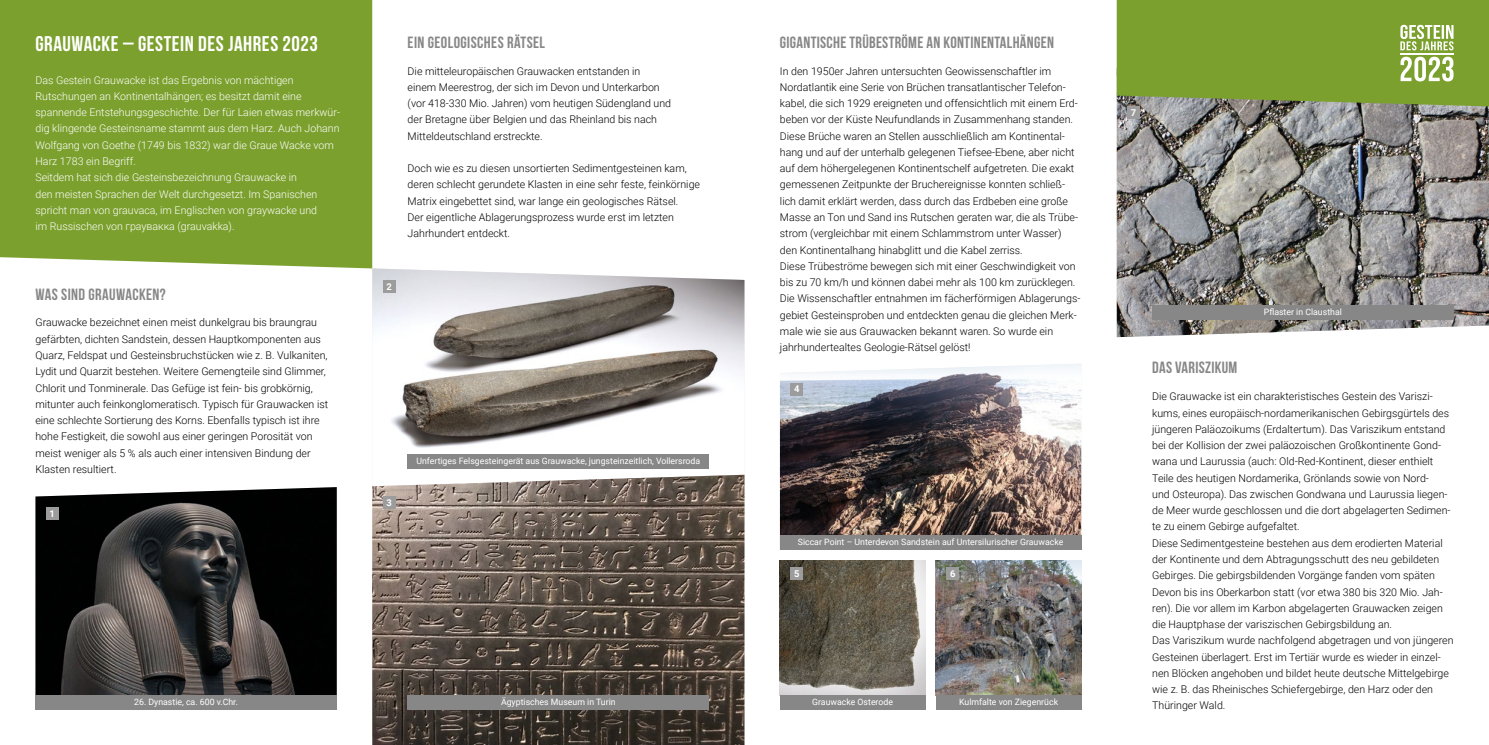
<style>
.page{position:relative;width:1489px;height:745px;background:#fff}
.page>*{position:absolute;margin:0;border:0;box-sizing:border-box;transform-origin:0 0}
.t1{font:700 21.25px "Bebas Neue";letter-spacing:.025em;color:#fff}
.t2{font:700 16.25px "Bebas Neue";letter-spacing:.02em;color:#878787}
.t3{font:300 10.62px/16.2px "Roboto";color:#000}
.t4{font:300 10.62px/16.2px "Roboto";color:#fff}
.t5{font:700 9.38px "Roboto";color:#fff}
.t6{font:8.75px "Roboto";color:#fff}
</style>
<div class="page">
<img style="left:780px;top:364px;width:301px;height:171px">
<img style="left:780px;top:560px;width:145px;height:134px">
<img style="left:935px;top:560px;width:146px;height:134px">
<img style="left:372px;top:268px;width:372px;height:201px">
<img style="left:372px;top:474px;width:372px;height:270px">
<div style="left:0;top:0;width:372px;height:268px;background:#7ba02d"></div>
<img style="left:35px;top:487px;width:302px;height:207px">
<div style="left:35px;top:694px;width:302px;height:15px;background:#878787"></div>
<div style="left:407px;top:694px;width:302px;height:15px;background:#878787"></div>
<div style="left:780px;top:535px;width:301px;height:14px;background:#878787"></div>
<div style="left:780px;top:694px;width:145px;height:15px;background:#878787"></div>
<div style="left:935px;top:694px;width:146px;height:15px;background:#878787"></div>
<img style="left:1116px;top:106px;width:372px;height:231px">
<div style="left:407px;top:454px;width:302px;height:14px;background:#878787"></div>
<div style="left:46px;top:507px;width:12px;height:12px;background:#9c9c9c"></div>
<div style="left:383px;top:280px;width:12px;height:12px;background:#9c9c9c"></div>
<div style="left:383px;top:496px;width:12px;height:12px;background:#9c9c9c"></div>
<div style="left:790px;top:383px;width:13px;height:12px;background:#9c9c9c"></div>
<div style="left:790px;top:567px;width:13px;height:12px;background:#9c9c9c"></div>
<div style="left:946px;top:567px;width:12px;height:12px;background:#9c9c9c"></div>
<div style="left:1127px;top:106px;width:12px;height:13px;background:#9c9c9c"></div>
<div style="left:1152px;top:305px;width:301px;height:14px;background:#878787"></div>
<svg style="left:1116px;top:0;width:372px;height:106px"></svg>
<h1 class="t1" style="left:35px;top:32px;width:284px">GRAUWACKE – GESTEIN DES JAHRES 2023</h1>
<p class="t4" style="left:35px;top:71px;width:306px">Das Gestein Grauwacke ist das Ergebnis von mächtigen Rutschungen an Kontinentalhängen; es besitzt damit eine spannende Entstehungsgeschichte. Der für Laien etwas merkwür&shy;dig klingende Gesteinsname stammt aus dem Harz. Auch Johann Wolfgang von Goethe (1749 bis 1832) war die Graue Wacke vom Harz 1783 ein Begriff.<br>Seitdem hat sich die Gesteinsbezeichnung Grauwacke in<br>den meisten Sprachen der Welt durchgesetzt. Im Spanischen spricht man von grauvaca, im Englischen von graywacke und<br>im Russischen von граувакка (grauvakka).</p>
<h2 class="t2" style="left:35px;top:285px;width:132px">WAS SIND GRAUWACKEN?</h2>
<p class="t3" style="left:35px;top:314px;width:294px">Grauwacke bezeichnet einen meist dunkelgrau bis braungrau gefärbten, dichten Sandstein, dessen Hauptkomponenten aus Quarz, Feldspat und Gesteinsbruchstücken wie z. B. Vulkaniten, Lydit und Quarzit bestehen. Weitere Gemengteile sind Glimmer, Chlorit und Tonminerale. Das Gefüge ist fein- bis grobkörnig, mitunter auch feinkonglomeratisch. Typisch für Grauwacken ist eine schlechte Sortierung des Korns. Ebenfalls typisch ist ihre hohe Festigkeit, die sowohl aus einer geringen Porosität von meist weniger als 5 % als auch einer intensiven Bindung der Klasten resultiert.</p>
<p class="t5" style="left:50px;top:506px;width:7px">1</p>
<h2 class="t2" style="left:407px;top:33px;width:139px">EIN GEOLOGISCHES RÄTSEL</h2>
<p class="t3" style="left:407px;top:62px;width:265px">Die mitteleuropäischen Grauwacken entstanden in einem Meerestrog, der sich im Devon und Unterkarbon (vor 418-330 Mio. Jahren) vom heutigen Südengland und der Bretagne über Belgien und das Rheinland bis nach Mitteldeutschland erstreckte.</p>
<p class="t3" style="left:407px;top:160px;width:294px">Doch wie es zu diesen unsortierten Sedimentgesteinen kam, deren schlecht gerundete Klasten in eine sehr feste, feinkörnige Matrix eingebettet sind, war lange ein geologisches Rätsel.<br>Der eigentliche Ablagerungsprozess wurde erst im letzten Jahrhundert entdeckt.</p>
<p class="t5" style="left:386px;top:279px;width:7px">2</p>
<p class="t5" style="left:386px;top:495px;width:7px">3</p>
<p class="t6" style="left:416px;top:454px;width:285px">Unfertiges Felsgesteingerät aus Grauwacke, jungsteinzeitlich, Vollersroda</p>
<p class="t6" style="left:134px;top:695px;width:105px">26. Dynastie, ca. 600 v.Chr.</p>
<p class="t6" style="left:501px;top:695px;width:116px">Ägyptisches Museum in Turin</p>
<h2 class="t2" style="left:780px;top:33px;width:275px">GIGANTISCHE TRÜBESTRÖME AN KONTINENTALHÄNGEN</h2>
<p class="t3" style="left:780px;top:62px;width:302px">In den 1950er Jahren untersuchten Geowissenschaftler im Nordatlantik eine Serie von Brüchen transatlantischer Telefon&shy;kabel, die sich 1929 ereigneten und offensichtlich mit einem Erd&shy;beben vor der Küste Neufundlands in Zusammenhang standen.<br>Diese Brüche waren an Stellen ausschließlich am Kontinental&shy;hang und auf der unterhalb gelegenen Tiefsee-Ebene, aber nicht auf dem höhergelegenen Kontinentschelf aufgetreten. Die exakt gemessenen Zeitpunkte der Bruchereignisse konnten schließ&shy;lich damit erklärt werden, dass durch das Erdbeben eine große Masse an Ton und Sand ins Rutschen geraten war, die als Trübe&shy;strom (vergleichbar mit einem Schlammstrom unter Wasser) den Kontinentalhang hinabglitt und die Kabel zerriss.<br>Diese Trübeströme bewegen sich mit einer Geschwindigkeit von bis zu 70 km/h und können dabei mehr als 100 km zurücklegen.<br>Die Wissenschaftler entnahmen im fächerförmigen Ablagerungs&shy;gebiet Gesteinsproben und entdeckten genau die gleichen Merk&shy;male wie sie aus Grauwacken bekannt waren. So wurde ein jahrhundertealtes Geologie-Rätsel gelöst!</p>
<p class="t5" style="left:794px;top:382px;width:7px">4</p>
<p class="t6" style="left:797px;top:536px;width:267px">Siccar Point – Unterdevon Sandstein auf Untersilurischer Grauwacke</p>
<p class="t5" style="left:794px;top:566px;width:7px">5</p>
<p class="t5" style="left:950px;top:566px;width:7px">6</p>
<p class="t6" style="left:812px;top:695px;width:82px">Grauwacke Osterode</p>
<p class="t6" style="left:959px;top:695px;width:100px">Kulmfalte von Ziegenrück</p>
<p class="t5" style="left:1130px;top:106px;width:7px">7</p>
<p class="t6" style="left:1263px;top:305px;width:80px">Pflaster in Clausthal</p>
<h2 class="t2" style="left:1152px;top:358px;width:87px">DAS VARISZIKUM</h2>
<p class="t3" style="left:1152px;top:388px;width:303px">Die Grauwacke ist ein charakteristisches Gestein des Variszi&shy;kums, eines europäisch-nordamerikanischen Gebirgsgürtels des jüngeren Paläozoikums (Erdaltertum). Das Variszikum entstand bei der Kollision der zwei paläozoischen Großkontinente Gond&shy;wana und Laurussia (auch: Old-Red-Kontinent, dieser enthielt Teile des heutigen Nordamerika, Grönlands sowie von Nord-<br>und Osteuropa). Das zwischen Gondwana und Laurussia liegen&shy;de Meer wurde geschlossen und die dort abgelagerten Sedimen&shy;te zu einem Gebirge aufgefaltet.<br>Diese Sedimentgesteine bestehen aus dem erodierten Material der Kontinente und dem Abtragungsschutt des neu gebildeten Gebirges. Die gebirgsbildenden Vorgänge fanden vom späten Devon bis ins Oberkarbon statt (vor etwa 380 bis 320 Mio. Jah&shy;ren). Die vor allem im Karbon abgelagerten Grauwacken zeigen die Hauptphase der variszischen Gebirgsbildung an.<br>Das Variszikum wurde nachfolgend abgetragen und von jüngeren Gesteinen überlagert. Erst im Tertiär wurde es wieder in einzel&shy;nen Blöcken angehoben und bildet heute deutsche Mittelgebirge wie z. B. das Rheinisches Schiefergebirge, den Harz oder den Thüringer Wald.</p>
</div>
